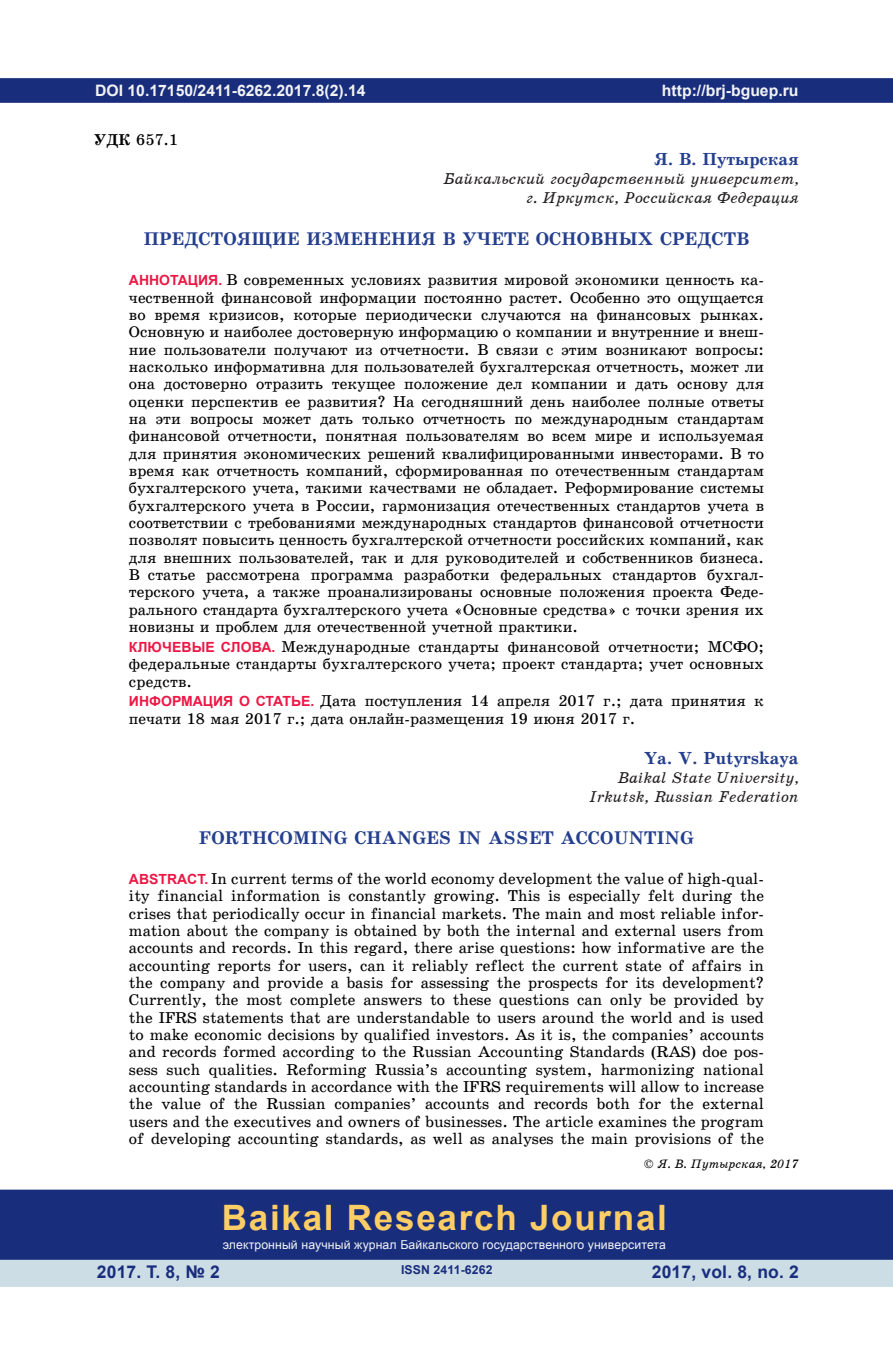
<style>
.page{position:relative;width:893px;height:1360px;background:#fff}
.page>*{position:absolute;margin:0;border:0;box-sizing:border-box;transform-origin:0 0}
.t1{font:700 35px "Arial";letter-spacing:.05em;color:#fecd64}
.t2{font:18.38px "School Book C Bold";letter-spacing:.01em;color:#253f8e}
.t3{font:17.5px "School Book C Bold";color:#253f8e}
.t4{font:700 17.5px "Arial";letter-spacing:.01em;color:#182d7c}
.t5{font:15.75px/17.3px "School Book C";color:#000;text-align:justify}
.t6{font:15.75px/18.9px "School Book C Italic";color:#231f20;text-align:right}
.t7{font:700 15.75px "Arial";color:#f2f3f4}
.t8{font:12.25px "Arial";letter-spacing:.01em;color:#f2f3f4}
.t9{font:12.25px "School Book C Italic";color:#000}
.t10{font:700 12.25px "Arial";letter-spacing:.01em;color:#182d7c}
.s1{font-family:"School Book C Bold"}
.s2{font-family:"Arial";font-weight:700;font-size:14px;color:#ed1845}
</style>
<div class="page">
<div style="left:0;top:78px;width:893px;height:25px;background:#182d7c;border:2px solid #182d7c"></div>
<div style="left:0;top:1258px;width:893px;height:28px;background:#cddde6"></div>
<div style="left:0;top:1189px;width:893px;height:70px;background:#182d7c;border:2px solid #182d7c"></div>
<p class="t7" style="left:95px;top:79px;width:272px">DOI 10.17150/2411-6262.2017.8(2).14</p>
<p class="t5" style="left:94px;top:131px;width:85px"><span class="s1">УДК</span> 657.1</p>
<p class="t7" style="left:662px;top:79px;width:138px">http://brj-bguep.ru</p>
<p class="t3" style="left:654px;top:150px;width:146px">Я. В. Путырская</p>
<p class="t6" style="left:443px;top:169px;width:357px">Байкальский государственный университет, г. Иркутск, Российская Федерация</p>
<p class="t2" style="left:144px;top:229px;width:607px">ПРЕДСТОЯЩИЕ ИЗМЕНЕНИЯ В УЧЕТЕ ОСНОВНЫХ СРЕДСТВ</p>
<p class="t5" style="left:129px;top:271px;width:636px"><span class="s2">АННОТАЦИЯ.</span> В современных условиях развития мировой экономики ценность ка&shy;чественной финансовой информации постоянно растет. Особенно это ощущается во время кризисов, которые периодически случаются на финансовых рынках.<br>Основную и наиболее достоверную информацию о компании и внутренние и внеш&shy;ние пользователи получают из отчетности. В связи с этим возникают вопросы: насколько информативна для пользователей бухгалтерская отчетность, может ли она достоверно отразить текущее положение дел компании и дать основу для оценки перспектив ее развития? На сегодняшний день наиболее полные ответы на эти вопросы может дать только отчетность по международным стандартам финансовой отчетности, понятная пользователям во всем мире и используемая для принятия экономических решений квалифицированными инвесторами. В то время как отчетность компаний, сформированная по отечественным стандартам бухгалтерского учета, такими качествами не обладает. Реформирование системы бухгалтерского учета в России, гармонизация отечественных стандартов учета в соответствии с требованиями международных стандартов финансовой отчетности позволят повысить ценность бухгалтерской отчетности российских компаний, как для внешних пользователей, так и для руководителей и собственников бизнеса.<br>В статье рассмотрена программа разработки федеральных стандартов бухгал&shy;терского учета, а также проанализированы основные положения проекта Феде&shy;рального стандарта бухгалтерского учета «Основные средства» с точки зрения их новизны и проблем для отечественной учетной практики.</p>
<p class="t5" style="left:129px;top:638px;width:636px"><span class="s2">КЛЮЧЕВЫЕ СЛОВА.</span> Международные стандарты финансовой отчетности; МСФО; федеральные стандарты бухгалтерского учета; проект стандарта; учет основных средств.</p>
<p class="t5" style="left:129px;top:692px;width:636px"><span class="s2">ИНФОРМАЦИЯ О СТАТЬЕ.</span> Дата поступления 14 апреля 2017 г.; дата принятия к печати 18 мая 2017 г.; дата онлайн-размещения 19 июня 2017 г.</p>
<p class="t3" style="left:645px;top:748px;width:156px">Ya. V. Putyrskaya</p>
<p class="t6" style="left:589px;top:768px;width:211px">Baikal State University,<br>Irkutsk, Russian Federation</p>
<p class="t2" style="left:199px;top:827px;width:496px">FORTHCOMING CHANGES IN ASSET ACCOUNTING</p>
<p class="t5" style="left:129px;top:870px;width:637px"><span class="s2">ABSTRACT.</span> In current terms of the world economy development the value of high-qual&shy;ity financial information is constantly growing. This is especially felt during the crises that periodically occur in financial markets. The main and most reliable infor&shy;mation about the company is obtained by both the internal and external users from accounts and records. In this regard, there arise questions: how informative are the accounting reports for users, can it reliably reflect the current state of affairs in the company and provide a basis for assessing the prospects for its development?<br>Currently, the most complete answers to these questions can only be provided by the IFRS statements that are understandable to users around the world and is used to make economic decisions by qualified investors. As it is, the companies’ accounts and records formed according to the Russian Accounting Standards (RAS) doe pos&shy;sess such qualities. Reforming Russia’s accounting system, harmonizing national accounting standards in accordance with the IFRS requirements will allow to increase the value of the Russian companies’ accounts and records both for the external users and the executives and owners of businesses. The article examines the program of developing accounting standards, as well as analyses the main provisions of the</p>
<p class="t9" style="left:644px;top:1156px;width:156px">© Я. В. Путырская, 2017</p>
<h1 class="t1" style="left:222px;top:1193px;width:447px">Baikal Research Journal</h1>
<p class="t8" style="left:223px;top:1236px;width:445px">электронный научный журнал Байкальского государственного университета</p>
<p class="t4" style="left:97px;top:1259px;width:125px">2017. Т. 8, № 2</p>
<p class="t4" style="left:652px;top:1259px;width:149px">2017, vol. 8, no. 2</p>
<p class="t10" style="left:401px;top:1261px;width:93px">ISSN 2411-6262</p>
</div>
